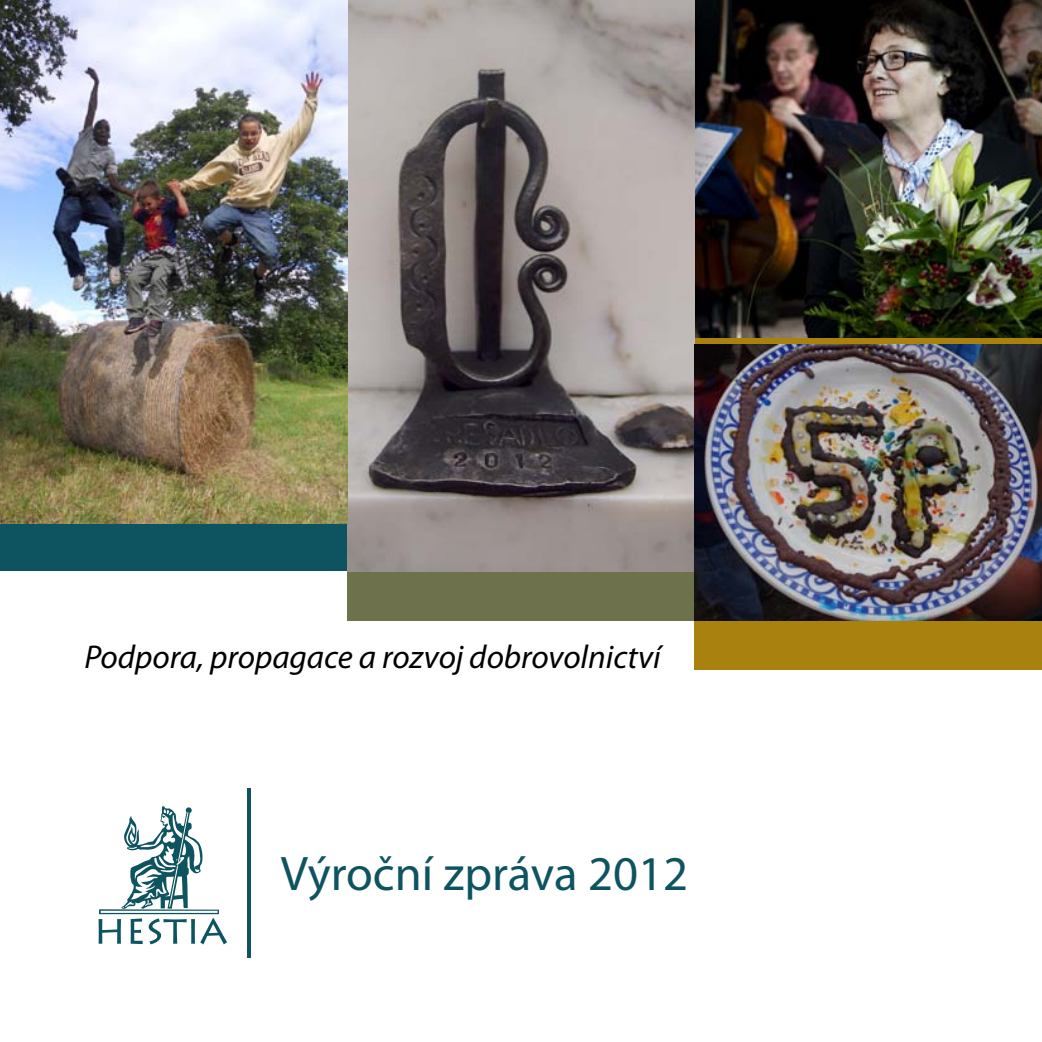
<style>
.page{position:relative;width:1042px;height:1042px;background:#fff}
.page>*{position:absolute;margin:0;border:0;box-sizing:border-box;transform-origin:0 0}
.t1{font:48.65px "Myriad Pro";color:#0e5360}
.t2{font:italic 33.07px "Myriad Pro";color:#000}
.t3{font:31.5px "Lithograph";letter-spacing:.11em;color:#0e5360}
</style>
<div class="page">
<svg style="left:99px;top:806px;width:128px;height:138px"></svg>
<hr style="left:247px;top:788px;width:3px;height:170px;background:#0e5360">
<div style="left:347px;top:0;width:347px;height:620px;background:#6d724c"></div>
<div style="left:0;top:0;width:347px;height:570px;background:#0e5360"></div>
<div style="left:694px;top:0;width:348px;height:670px;background:#a8810f"></div>
<img style="left:694px;top:0;width:348px;height:337px">
<img style="left:347px;top:0;width:347px;height:572px">
<img style="left:0;top:0;width:347px;height:523px">
<img style="left:694px;top:345px;width:348px;height:275px">
<p class="t2" style="left:84px;top:636px;width:578px">Podpora, propagace a rozvoj dobrovolnictví</p>
<p class="t1" style="left:281px;top:844px;width:409px">Výroční zpráva 2012</p>
<p class="t3" style="left:271px;top:855px;width:281px">LOGOMANUÁL</p>
</div>
